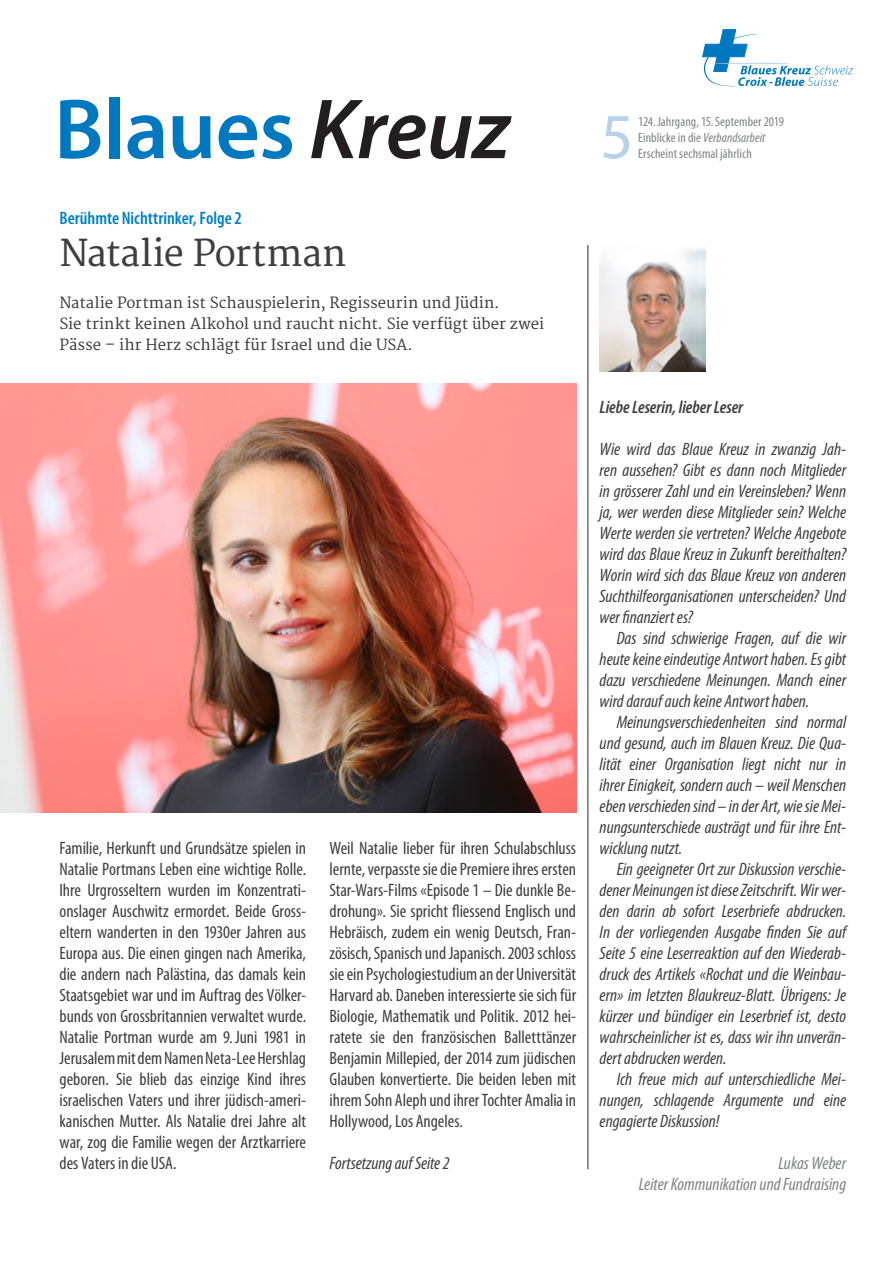
<style>
.page{position:relative;width:893px;height:1263px;background:#fff}
.page>*{position:absolute;margin:0;border:0;box-sizing:border-box;transform-origin:0 0}
.t1{font:600 86.1px "Myriad Pro";letter-spacing:-.01em;color:#0078c0}
.t2{font:64.5px "Myriad Pro";color:#b9d0eb}
.t3{font:36px "Merriweather";letter-spacing:-.01em;color:#3e3e3f}
.t4{font:italic condensed 18px/21px "Myriad Pro";color:#3e3e3f;text-align:justify}
.t5{font:condensed 18px/21px "Myriad Pro";letter-spacing:-.005em;color:#3e3e3f;text-align:justify}
.t6{font:italic condensed 18px/21px "Myriad Pro";color:#808285;text-align:right}
.t7{font:600 condensed 18px "Myriad Pro";color:#007fc5}
.t8{font:italic 600 condensed 18px "Myriad Pro";color:#3e3e3f}
.t9{font:15px/21px "Merriweather";letter-spacing:.005em;color:#3e3e3f}
.t10{font:condensed 13.5px/16px "Myriad Pro";letter-spacing:.005em;color:#808285}
.s1{font-style:italic;color:#231f20}
.s2{font-style:italic}
</style>
<div class="page">
<hr style="left:587px;top:245px;width:1px;height:924px;background:#3e3e3f">
<img style="left:600px;top:248px;width:105px;height:123px">
<svg style="left:702px;top:29px;width:151px;height:57px"></svg>
<img style="left:0;top:383px;width:576px;height:429px">
<h1 class="t1" style="left:54px;top:82px;width:457px">Blaues <span class="s1">Kreuz</span></h1>
<p class="t7" style="left:60px;top:208px;width:184px">Berühmte Nichttrinker, Folge 2</p>
<h3 class="t3" style="left:60px;top:232px;width:288px">Natalie Portman</h3>
<p class="t9" style="left:60px;top:293px;width:486px">Natalie Portman ist Schauspielerin, Regisseurin und Jüdin.<br>Sie trinkt keinen Alkohol und raucht nicht. Sie verfügt über zwei<br>Pässe – ihr Herz schlägt für Israel und die USA.</p>
<p class="t5" style="left:60px;top:838px;width:248px">Familie, Herkunft und Grundsätze spielen in Natalie Portmans Leben eine wichtige Rolle.<br>Ihre Urgrosseltern wurden im Konzentrati&shy;onslager Auschwitz ermordet. Beide Gross&shy;eltern wanderten in den 1930er Jahren aus Europa aus. Die einen gingen nach Amerika, die andern nach Palästina, das damals kein Staatsgebiet war und im Auftrag des Völker&shy;bunds von Grossbritannien verwaltet wurde.<br>Natalie Portman wurde am 9.Juni 1981 in Jerusalem mit dem Namen Neta-Lee Hershlag geboren. Sie blieb das einzige Kind ihres israelischen Vaters und ihrer jüdisch-ameri&shy;kanischen Mutter. Als Natalie drei Jahre alt war, zog die Familie wegen der Arztkarriere des Vaters in die USA.</p>
<p class="t5" style="left:330px;top:838px;width:248px">Weil Natalie lieber für ihren Schulabschluss lernte, verpasste sie die Premiere ihres ersten Star-Wars-Films «Episode 1 – Die dunkle Be&shy;drohung». Sie spricht fliessend Englisch und Hebräisch, zudem ein wenig Deutsch, Fran&shy;zösisch, Spanisch und Japanisch. 2003 schloss sie ein Psychologiestudium an der Universität Harvard ab. Daneben interessierte sie sich für Biologie, Mathematik und Politik. 2012 hei&shy;ratete sie den französischen Balletttänzer Benjamin Millepied, der 2014 zum jüdischen Glauben konvertierte. Die beiden leben mit ihrem Sohn Aleph und ihrer Tochter Amalia in Hollywood, Los Angeles.</p>
<p class="t4" style="left:329px;top:1153px;width:122px">Fortsetzung auf Seite 2</p>
<h2 class="t2" style="left:600px;top:97px;width:35px">5</h2>
<p class="t10" style="left:638px;top:114px;width:147px">124.Jahrgang, 15.September 2019<br>Einblicke in die <span class="s2">Verbandsarbeit</span></p>
<p class="t10" style="left:638px;top:146px;width:115px">Erscheint sechsmal jährlich</p>
<p class="t8" style="left:600px;top:398px;width:145px">Liebe Leserin, lieber Leser</p>
<p class="t4" style="left:600px;top:439px;width:248px">Wie wird das Blaue Kreuz in zwanzig Jah&shy;ren aussehen? Gibt es dann noch Mitglieder in grösserer Zahl und ein Vereinsleben? Wenn ja, wer werden diese Mitglieder sein? Welche Werte werden sie vertreten? Welche Angebote wird das Blaue Kreuz in Zukunft bereithalten?<br>Worin wird sich das Blaue Kreuz von anderen Suchthilfeorganisationen unterscheiden? Und wer finanziert es?</p>
<p class="t4" style="left:600px;top:628px;width:248px;text-indent:17px">Das sind schwierige Fragen, auf die wir heute keine eindeutige Antwort haben. Es gibt dazu verschiedene Meinungen. Manch einer wird darauf auch keine Antwort haben.</p>
<p class="t4" style="left:600px;top:712px;width:248px;text-indent:17px">Meinungsverschiedenheiten sind normal und gesund, auch im Blauen Kreuz. Die Qua&shy;lität einer Organisation liegt nicht nur in ihrer Einigkeit, sondern auch – weil Menschen eben verschieden sind – in der Art, wie sie Mei&shy;nungsunterschiede austrägt und für ihre Ent&shy;wicklung nutzt.</p>
<p class="t4" style="left:600px;top:859px;width:248px;text-indent:17px">Ein geeigneter Ort zur Diskussion verschie&shy;dener Meinungen ist diese Zeitschrift. Wir wer&shy;den darin ab sofort Leserbriefe abdrucken.<br>In der vorliegenden Ausgabe finden Sie auf Seite 5 eine Leserreaktion auf den Wiederab&shy;druck des Artikels «Rochat und die Weinbau&shy;ern» im letzten Blaukreuz-Blatt. Übrigens: Je kürzer und bündiger ein Leserbrief ist, desto wahrscheinlicher ist es, dass wir ihn unverän&shy;dert abdrucken werden.</p>
<p class="t4" style="left:600px;top:1069px;width:248px;text-indent:17px">Ich freue mich auf unterschiedliche Mei&shy;nungen, schlagende Argumente und eine engagierte Diskussion!</p>
<p class="t6" style="left:639px;top:1153px;width:209px">Lukas Weber<br>Leiter Kommunikation und Fundraising</p>
</div>
